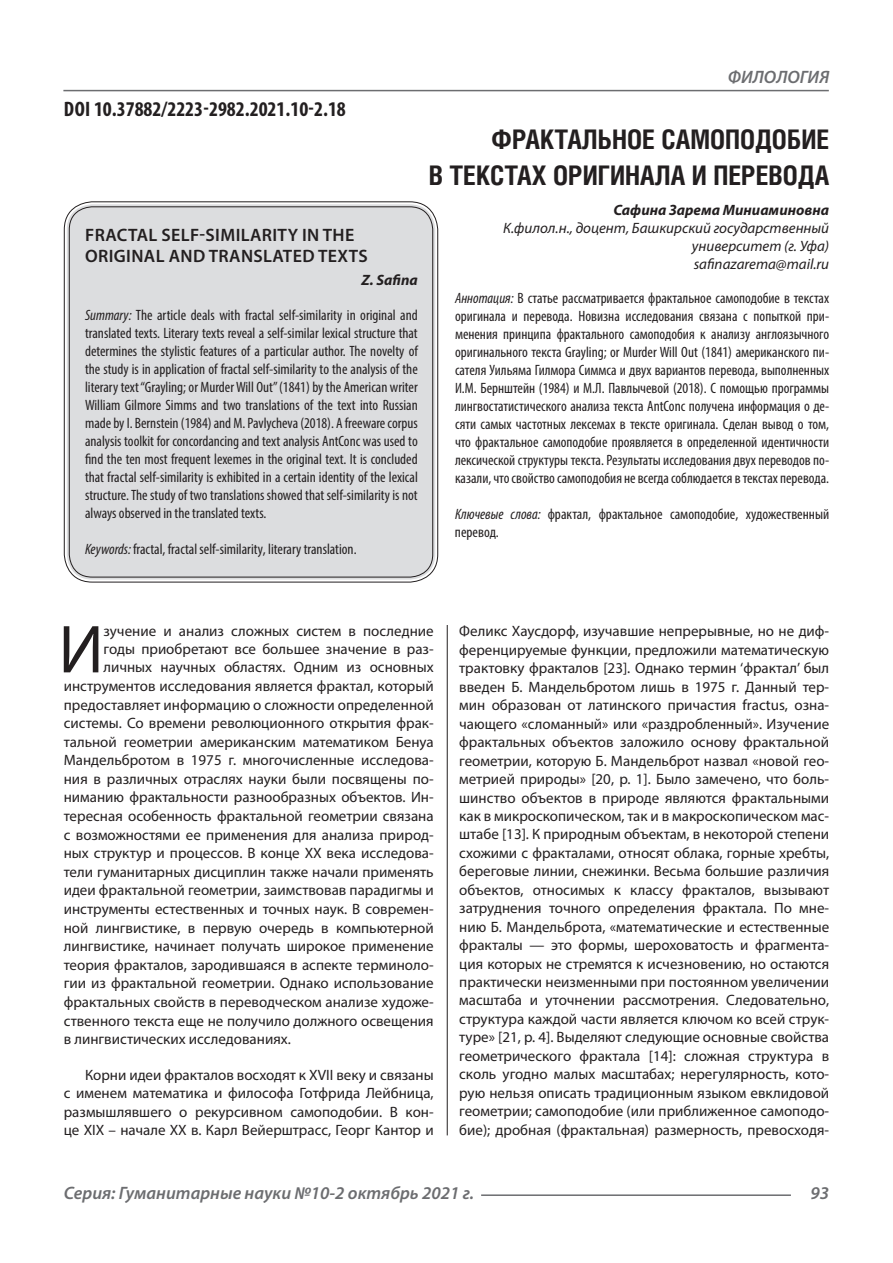
<style>
.page{position:relative;width:893px;height:1263px;background:#fff}
.page>*{position:absolute;margin:0;border:0;box-sizing:border-box;transform-origin:0 0}
.Статья_текст_первый{font:68.4px "Myriad Pro";color:#231f20}
.Статья_название{font:700 27px "Helios Cond C";color:#231f20}
.ДОИ{font:700 condensed 21px "Myriad Pro";color:#231f20}
.Статья_название_англ{font:600 18px/21.6px "Myriad Pro";letter-spacing:.02em;color:#231f20}
.t1{font:italic 600 18px "Myriad Pro";color:#6c6d70}
.Статья_текст{font:15px/18.5px "Myriad Pro";color:#231f20;text-align:justify}
.Статья_текст_первый-2{font:15px "Myriad Pro";color:#231f20}
.Статья_аннотация_анг{font:condensed 15px/18px "Myriad Pro";color:#231f20;text-align:justify}
.Статья_аннотация_тек{font:condensed 15px/18px "Myriad Pro";color:#231f20;text-align:justify}
.Статья_автор_инфо{font:italic 15px/18px "Myriad Pro";color:#231f20;text-align:right}
.Статья_автор_фио_рус{font:italic 700 15px "Myriad Pro";color:#231f20}
.Статья_автор_англ{font:italic 700 15px "Myriad Pro";color:#231f20}
.s1{font-style:italic}
</style>
<div class="page">
<hr style="left:447px;top:128px;width:1px;height:1007px;background:#231f20">
<hr style="left:63px;top:90px;width:766px;height:1px;background:#6c6d70">
<hr style="left:481px;top:1194px;width:310px;height:2px;background:#6c6d70">
<div style="left:441px;top:128px;width:10px;height:497px;background:#fff"></div>
<div style="left:67px;top:204px;width:368px;height:376px;background:#dcdddf;border-radius:26px"></div>
<p class="ДОИ" style="left:64px;top:96px;width:283px">DOI 10.37882/2223-2982.2021.10-2.18</p>
<p class="Статья_название_англ" style="left:85px;top:223px;width:284px">FRACTAL SELF-SIMILARITY IN THE<br>ORIGINAL AND TRANSLATED TEXTS</p>
<p class="Статья_автор_англ" style="left:361px;top:270px;width:58px">Z. Safina</p>
<p class="Статья_аннотация_анг" style="left:85px;top:305px;width:334px"><span class="s1">Summary:</span> The article deals with fractal self-similarity in original and translated texts. Literary texts reveal a self-similar lexical structure that determines the stylistic features of a particular author. The novelty of the study is in application of fractal self-similarity to the analysis of the literary text “Grayling; or Murder Will Out” (1841) by the American writer William Gilmore Simms and two translations of the text into Russian made by I. Bernstein (1984) and M. Pavlycheva (2018). A freeware corpus analysis toolkit for concordancing and text analysis AntConc was used to find the ten most frequent lexemes in the original text. It is concluded that fractal self-similarity is exhibited in a certain identity of the lexical structure. The study of two translations showed that self-similarity is not always observed in the translated texts.</p>
<p class="Статья_аннотация_анг" style="left:85px;top:539px;width:273px"><span class="s1">Keywords:</span> fractal, fractal self-similarity, literary translation.</p>
<p class="t1" style="left:728px;top:66px;width:103px">ФИЛОЛОГИЯ</p>
<p class="Статья_название" style="left:492px;top:124px;width:339px">ФРАКТАЛЬНОЕ САМОПОДОБИЕ</p>
<p class="Статья_название" style="left:429px;top:160px;width:402px">В ТЕКСТАХ ОРИГИНАЛА И ПЕРЕВОДА</p>
<p class="Статья_автор_фио_рус" style="left:613px;top:200px;width:217px">Сафина Зарема Миниаминовна</p>
<p class="Статья_автор_инфо" style="left:503px;top:218px;width:327px">К.филол.н., доцент, Башкирский государственный университет (г. Уфа)</p>
<p class="Статья_автор_инфо" style="left:694px;top:254px;width:137px">safinazarema@mail.ru</p>
<p class="Статья_аннотация_тек" style="left:455px;top:288px;width:376px"><span class="s1">Аннотация:</span> В статье рассматривается фрактальное самоподобие в текстах оригинала и перевода. Новизна исследования связана с попыткой при&shy;менения принципа фрактального самоподобия к анализу англоязычного оригинального текста Grayling; or Murder Will Out (1841) американского пи&shy;сателя Уильяма Гилмора Симмса и двух вариантов перевода, выполненных И.М. Бернштейн (1984) и М.Л. Павлычевой (2018). С помощью программы лингвостатистического анализа текста AntConc получена информация о де&shy;сяти самых частотных лексемах в тексте оригинала. Сделан вывод о том, что фрактальное самоподобие проявляется в определенной идентичности лексической структуры текста. Результаты исследования двух переводов по&shy;казали, что свойство самоподобия не всегда соблюдается в текстах перевода.</p>
<p class="Статья_аннотация_тек" style="left:455px;top:504px;width:376px"><span class="s1">Ключевые слова:</span> фрактал, фрактальное самоподобие, художественный перевод.</p>
<p class="Статья_текст_первый" style="left:59px;top:607px;width:47px">И</p>
<p class="Статья_текст_первый-2" style="left:104px;top:622px;width:332px">зучение и анализ сложных систем в последние</p>
<p class="Статья_текст_первый-2" style="left:104px;top:640px;width:332px">годы приобретают все большее значение в раз-</p>
<p class="Статья_текст_первый-2" style="left:104px;top:658px;width:332px">личных научных областях. Одним из основных</p>
<p class="Статья_текст_первый-2" style="left:64px;top:677px;width:371px">инструментов исследования является фрактал, который</p>
<p class="Статья_текст_первый-2" style="left:64px;top:695px;width:371px">предоставляет информацию о сложности определенной</p>
<p class="Статья_текст_первый-2" style="left:64px;top:714px;width:371px">системы. Со времени революционного открытия фрак-</p>
<p class="Статья_текст_первый-2" style="left:64px;top:732px;width:371px">тальной геометрии американским математиком Бенуа</p>
<p class="Статья_текст_первый-2" style="left:64px;top:751px;width:371px">Мандельбротом в 1975 г. многочисленные исследова-</p>
<p class="Статья_текст_первый-2" style="left:64px;top:770px;width:371px">ния в различных отраслях науки были посвящены по-</p>
<p class="Статья_текст_первый-2" style="left:64px;top:788px;width:371px">ниманию фрактальности разнообразных объектов. Ин-</p>
<p class="Статья_текст_первый-2" style="left:64px;top:807px;width:371px">тересная особенность фрактальной геометрии связана</p>
<p class="Статья_текст_первый-2" style="left:64px;top:825px;width:371px">с возможностями ее применения для анализа природ-</p>
<p class="Статья_текст_первый-2" style="left:64px;top:844px;width:371px">ных структур и процессов. В конце XX века исследова-</p>
<p class="Статья_текст_первый-2" style="left:64px;top:862px;width:371px">тели гуманитарных дисциплин также начали применять</p>
<p class="Статья_текст_первый-2" style="left:64px;top:881px;width:371px">идеи фрактальной геометрии, заимствовав парадигмы и</p>
<p class="Статья_текст_первый-2" style="left:64px;top:900px;width:371px">инструменты естественных и точных наук. В современ-</p>
<p class="Статья_текст_первый-2" style="left:64px;top:918px;width:371px">ной лингвистике, в первую очередь в компьютерной</p>
<p class="Статья_текст_первый-2" style="left:64px;top:937px;width:371px">лингвистике, начинает получать широкое применение</p>
<p class="Статья_текст_первый-2" style="left:64px;top:955px;width:371px">теория фракталов, зародившаяся в аспекте терминоло-</p>
<p class="Статья_текст_первый-2" style="left:64px;top:974px;width:371px">гии из фрактальной геометрии. Однако использование</p>
<p class="Статья_текст_первый-2" style="left:64px;top:993px;width:371px">фрактальных свойств в переводческом анализе художе-</p>
<p class="Статья_текст_первый-2" style="left:64px;top:1011px;width:371px">ственного текста еще не получило должного освещения</p>
<p class="Статья_текст_первый-2" style="left:64px;top:1030px;width:229px">в лингвистических исследованиях.</p>
<p class="Статья_текст" style="left:64px;top:1065px;width:371px;text-indent:21px">Корни идеи фракталов восходят к XVII веку и связаны с именем математика и философа Готфрида Лейбница, размышлявшего о рекурсивном самоподобии. В кон&shy;це XIX – начале XX в. Карл Вейерштрасс, Георг Кантор и</p>
<p class="Статья_текст" style="left:459px;top:622px;width:371px">Феликс Хаусдорф, изучавшие непрерывные, но не диф&shy;ференцируемые функции, предложили математическую трактовку фракталов [23]. Однако термин ‘фрактал’ был введен Б. Мандельбротом лишь в 1975 г. Данный тер&shy;мин образован от латинского причастия fractus, озна&shy;чающего «сломанный» или «раздробленный». Изучение фрактальных объектов заложило основу фрактальной геометрии, которую Б. Мандельброт назвал «новой гео&shy;метрией природы» [20, p. 1]. Было замечено, что боль&shy;шинство объектов в природе являются фрактальными как в микроскопическом, так и в макроскопическом мас&shy;штабе [13]. К природным объектам, в некоторой степени схожими с фракталами, относят облака, горные хребты, береговые линии, снежинки. Весьма большие различия объектов, относимых к классу фракталов, вызывают затруднения точного определения фрактала. По мне&shy;нию Б. Мандельброта, «математические и естественные фракталы — это формы, шероховатость и фрагмента&shy;ция которых не стремятся к исчезновению, но остаются практически неизменными при постоянном увеличении масштаба и уточнении рассмотрения. Следовательно, структура каждой части является ключом ко всей струк&shy;туре» [21, p. 4]. Выделяют следующие основные свойства геометрического фрактала [14]: сложная структура в сколь угодно малых масштабах; нерегулярность, кото&shy;рую нельзя описать традиционным языком евклидовой геометрии; самоподобие (или приближенное самоподо&shy;бие); дробная (фрактальная) размерность, превосходя-</p>
<p class="t1" style="left:64px;top:1182px;width:412px">Серия: Гуманитарные науки №10-2 октябрь 2021 г.</p>
<p class="t1" style="left:810px;top:1182px;width:20px">93</p>
</div>
